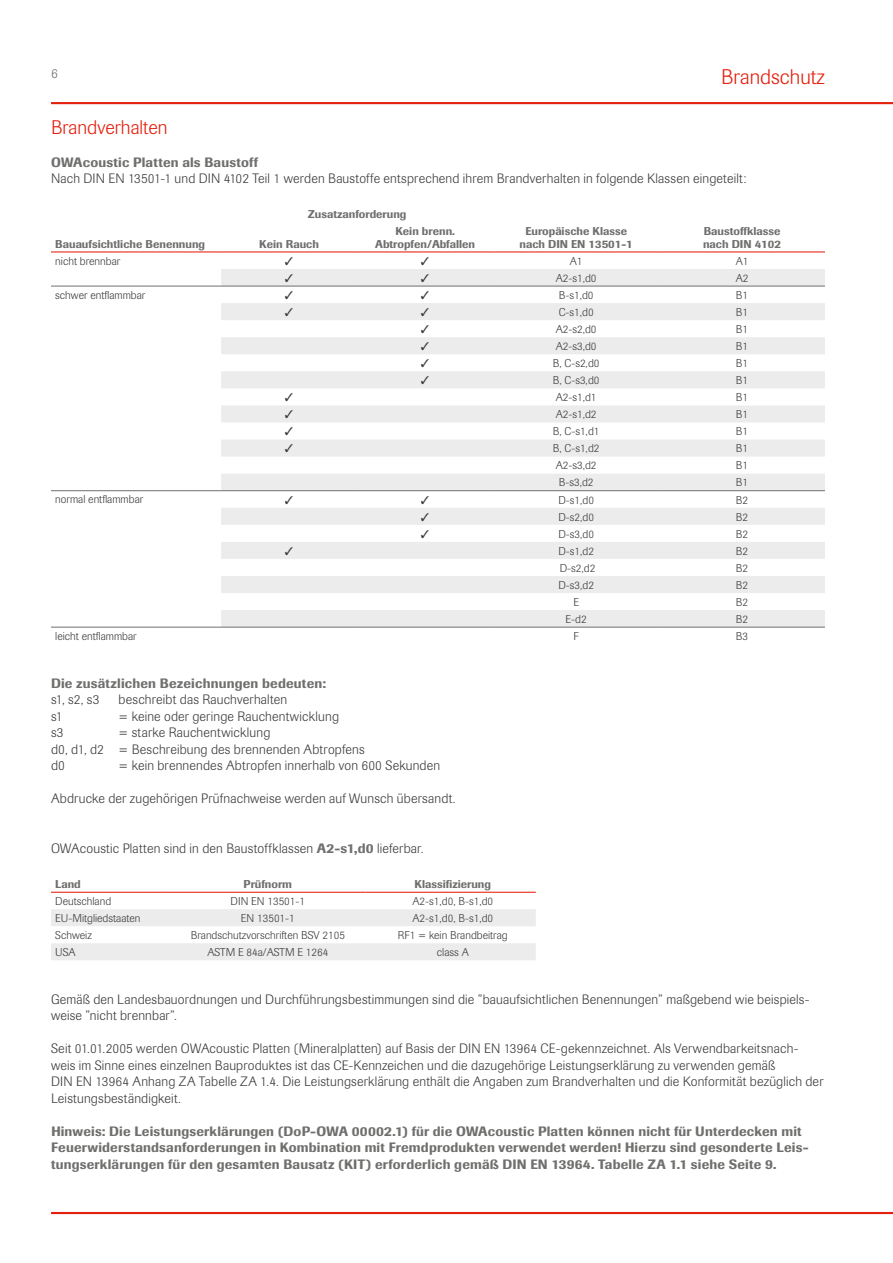
<style>
.page{position:relative;width:893px;height:1263px;background:#fff}
.page>*{position:absolute;margin:0;border:0;box-sizing:border-box;transform-origin:0 0}
.t1{font:300 21px "Imago Pro";color:#e41f0d}
.t2{font:300 19.5px "Imago Pro";color:#e41f0d}
.t3{font:300 13.5px/16.5px "Imago Pro";letter-spacing:.015em;color:#3b3b3a}
.t4{font:500 13.5px/16.5px "Imago Pro";letter-spacing:.01em;color:#6f6f6e}
.t5{font:300 13.5px "Imago Pro";color:#6f6f6e}
.t6{font:300 11.25px "Imago Pro";color:#3b3b3a}
.t7{font:500 11.25px/12.3px "Imago Pro";color:#6f6f6e;text-align:center}
.s1{font-weight:500;color:#6f6f6e}
</style>
<div class="page">
<hr style="left:51px;top:1212px;width:842px;height:2px;background:#e41f0d">
<hr style="left:51px;top:102px;width:842px;height:2px;background:#e41f0d">
<svg style="left:221px;top:269px;width:604px;height:358px;fill:#ececec"></svg>
<hr style="left:51px;top:286px;width:170px;height:1px;background:#6f6f6e">
<hr style="left:221px;top:286px;width:136px;height:1px;background:#6f6f6e">
<hr style="left:357px;top:286px;width:136px;height:1px;background:#6f6f6e">
<hr style="left:493px;top:286px;width:166px;height:1px;background:#6f6f6e">
<hr style="left:659px;top:286px;width:166px;height:1px;background:#6f6f6e">
<hr style="left:51px;top:490px;width:170px;height:1px;background:#6f6f6e">
<hr style="left:221px;top:490px;width:136px;height:1px;background:#6f6f6e">
<hr style="left:357px;top:490px;width:136px;height:1px;background:#6f6f6e">
<hr style="left:493px;top:490px;width:166px;height:1px;background:#6f6f6e">
<hr style="left:659px;top:490px;width:166px;height:1px;background:#6f6f6e">
<hr style="left:51px;top:627px;width:170px;height:1px;background:#6f6f6e">
<hr style="left:221px;top:627px;width:136px;height:1px;background:#6f6f6e">
<hr style="left:357px;top:627px;width:136px;height:1px;background:#6f6f6e">
<hr style="left:493px;top:627px;width:166px;height:1px;background:#6f6f6e">
<hr style="left:659px;top:627px;width:166px;height:1px;background:#6f6f6e">
<hr style="left:51px;top:251px;width:170px;height:1px;background:#e41f0d">
<hr style="left:221px;top:251px;width:136px;height:1px;background:#e41f0d">
<hr style="left:357px;top:251px;width:136px;height:1px;background:#e41f0d">
<hr style="left:493px;top:251px;width:166px;height:1px;background:#e41f0d">
<hr style="left:659px;top:251px;width:166px;height:1px;background:#e41f0d">
<svg style="left:51px;top:909px;width:485px;height:51px"></svg>
<hr style="left:51px;top:892px;width:115px;height:1px;background:#e41f0d">
<hr style="left:166px;top:892px;width:200px;height:1px;background:#e41f0d">
<hr style="left:366px;top:892px;width:170px;height:1px;background:#e41f0d">
<svg style="left:285px;top:274px;width:8px;height:8px"></svg>
<svg style="left:421px;top:274px;width:8px;height:8px"></svg>
<svg style="left:285px;top:291px;width:8px;height:8px"></svg>
<svg style="left:421px;top:291px;width:8px;height:8px"></svg>
<svg style="left:285px;top:308px;width:8px;height:8px"></svg>
<svg style="left:421px;top:308px;width:8px;height:8px"></svg>
<svg style="left:421px;top:325px;width:8px;height:8px"></svg>
<svg style="left:421px;top:342px;width:8px;height:8px"></svg>
<svg style="left:421px;top:359px;width:8px;height:8px"></svg>
<svg style="left:421px;top:376px;width:8px;height:8px"></svg>
<svg style="left:285px;top:393px;width:8px;height:8px"></svg>
<svg style="left:285px;top:410px;width:8px;height:8px"></svg>
<svg style="left:285px;top:427px;width:8px;height:8px"></svg>
<svg style="left:285px;top:444px;width:8px;height:8px"></svg>
<svg style="left:285px;top:495px;width:8px;height:9px"></svg>
<svg style="left:421px;top:495px;width:8px;height:9px"></svg>
<svg style="left:421px;top:513px;width:8px;height:8px"></svg>
<svg style="left:421px;top:530px;width:8px;height:8px"></svg>
<svg style="left:285px;top:547px;width:8px;height:8px"></svg>
<p class="t5" style="left:51px;top:65px;width:8px">6</p>
<h1 class="t1" style="left:721px;top:63px;width:105px">Brandschutz</h1>
<h2 class="t2" style="left:51px;top:114px;width:118px">Brandverhalten</h2>
<p class="t4" style="left:51px;top:154px;width:209px">OWAcoustic Platten als Baustoff</p>
<p class="t3" style="left:51px;top:170px;width:697px">Nach DIN EN 13501-1 und DIN 4102 Teil 1 werden Baustoffe entsprechend ihrem Brandverhalten in folgende Klassen eingeteilt:</p>
<p class="t7" style="left:308px;top:208px;width:100px">Zusatzanforderung</p>
<p class="t7" style="left:520px;top:225px;width:115px">Europäische Klasse nach DIN EN 13501-1</p>
<p class="t7" style="left:704px;top:225px;width:78px">Baustoffklasse</p>
<p class="t7" style="left:375px;top:225px;width:101px">Kein brenn.<br>Abtropfen/Abfallen</p>
<p class="t7" style="left:55px;top:237px;width:151px">Bauaufsichtliche Benennung</p>
<p class="t7" style="left:259px;top:237px;width:61px">Kein Rauch</p>
<p class="t7" style="left:703px;top:237px;width:79px">nach DIN 4102</p>
<p class="t6" style="left:55px;top:253px;width:67px">nicht brennbar</p>
<p class="t6" style="left:570px;top:253px;width:14px">A1</p>
<p class="t6" style="left:736px;top:253px;width:14px">A1</p>
<p class="t6" style="left:556px;top:271px;width:42px">A2-s1,d0</p>
<p class="t6" style="left:736px;top:271px;width:14px">A2</p>
<p class="t6" style="left:55px;top:288px;width:92px">schwer entflammbar</p>
<p class="t6" style="left:559px;top:288px;width:36px">B-s1,d0</p>
<p class="t6" style="left:736px;top:288px;width:14px">B1</p>
<p class="t6" style="left:559px;top:305px;width:36px">C-s1,d0</p>
<p class="t6" style="left:736px;top:305px;width:14px">B1</p>
<p class="t6" style="left:556px;top:322px;width:42px">A2-s2,d0</p>
<p class="t6" style="left:736px;top:322px;width:14px">B1</p>
<p class="t6" style="left:556px;top:339px;width:42px">A2-s3,d0</p>
<p class="t6" style="left:736px;top:339px;width:14px">B1</p>
<p class="t6" style="left:553px;top:356px;width:48px">B, C-s2,d0</p>
<p class="t6" style="left:736px;top:356px;width:14px">B1</p>
<p class="t6" style="left:553px;top:373px;width:48px">B, C-s3,d0</p>
<p class="t6" style="left:736px;top:373px;width:14px">B1</p>
<p class="t6" style="left:556px;top:390px;width:42px">A2-s1,d1</p>
<p class="t6" style="left:736px;top:390px;width:14px">B1</p>
<p class="t6" style="left:556px;top:407px;width:42px">A2-s1,d2</p>
<p class="t6" style="left:736px;top:407px;width:14px">B1</p>
<p class="t6" style="left:553px;top:424px;width:48px">B, C-s1,d1</p>
<p class="t6" style="left:736px;top:424px;width:14px">B1</p>
<p class="t6" style="left:553px;top:441px;width:48px">B, C-s1,d2</p>
<p class="t6" style="left:736px;top:441px;width:14px">B1</p>
<p class="t6" style="left:556px;top:458px;width:42px">A2-s3,d2</p>
<p class="t6" style="left:736px;top:458px;width:14px">B1</p>
<p class="t6" style="left:559px;top:475px;width:36px">B-s3,d2</p>
<p class="t6" style="left:736px;top:475px;width:14px">B1</p>
<p class="t6" style="left:55px;top:492px;width:90px">normal entflammbar</p>
<p class="t6" style="left:558px;top:492px;width:37px">D-s1,d0</p>
<p class="t6" style="left:736px;top:492px;width:14px">B2</p>
<p class="t6" style="left:558px;top:509px;width:37px">D-s2,d0</p>
<p class="t6" style="left:736px;top:509px;width:14px">B2</p>
<p class="t6" style="left:558px;top:526px;width:37px">D-s3,d0</p>
<p class="t6" style="left:736px;top:526px;width:14px">B2</p>
<p class="t6" style="left:558px;top:543px;width:37px">D-s1,d2</p>
<p class="t6" style="left:736px;top:543px;width:14px">B2</p>
<p class="t6" style="left:560px;top:560px;width:37px">D-s2,d2</p>
<p class="t6" style="left:736px;top:560px;width:14px">B2</p>
<p class="t6" style="left:558px;top:578px;width:37px">D-s3,d2</p>
<p class="t6" style="left:736px;top:578px;width:14px">B2</p>
<p class="t6" style="left:573px;top:595px;width:7px">E</p>
<p class="t6" style="left:736px;top:595px;width:14px">B2</p>
<p class="t6" style="left:566px;top:612px;width:23px">E-d2</p>
<p class="t6" style="left:736px;top:612px;width:14px">B2</p>
<p class="t6" style="left:55px;top:629px;width:83px">leicht entflammbar</p>
<p class="t6" style="left:574px;top:629px;width:7px">F</p>
<p class="t6" style="left:736px;top:629px;width:14px">B3</p>
<p class="t4" style="left:51px;top:675px;width:277px">Die zusätzlichen Bezeichnungen bedeuten:</p>
<p class="t3" style="left:51px;top:691px;width:50px">s1, s2, s3</p>
<p class="t3" style="left:119px;top:691px;width:170px">beschreibt das Rauchverhalten</p>
<p class="t3" style="left:51px;top:707px;width:13px">s1</p>
<p class="t3" style="left:119px;top:707px;width:222px">= keine oder geringe Rauchentwicklung</p>
<p class="t3" style="left:51px;top:724px;width:14px">s3</p>
<p class="t3" style="left:51px;top:724px;width:315px;text-indent:68px">= starke Rauchentwicklung<br>d0, d1, d2 = Beschreibung des brennenden Abtropfens d0</p>
<p class="t3" style="left:119px;top:757px;width:323px">= kein brennendes Abtropfen innerhalb von 600 Sekunden</p>
<p class="t3" style="left:51px;top:790px;width:404px">Abdrucke der zugehörigen Prüfnachweise werden auf Wunsch übersandt.</p>
<p class="t3" style="left:51px;top:839px;width:372px">OWAcoustic Platten sind in den Baustoffklassen <span class="s1">A2-s1,d0</span> lieferbar.</p>
<p class="t7" style="left:55px;top:878px;width:27px">Land</p>
<p class="t7" style="left:244px;top:878px;width:50px">Prüfnorm</p>
<p class="t7" style="left:415px;top:878px;width:78px">Klassifizierung</p>
<p class="t6" style="left:55px;top:894px;width:57px">Deutschland</p>
<p class="t6" style="left:231px;top:894px;width:76px">DIN EN 13501-1</p>
<p class="t6" style="left:413px;top:894px;width:82px">A2-s1,d0, B-s1,d0</p>
<p class="t6" style="left:55px;top:911px;width:87px">EU-Mitgliedstaaten</p>
<p class="t6" style="left:241px;top:911px;width:55px">EN 13501-1</p>
<p class="t6" style="left:413px;top:911px;width:82px">A2-s1,d0, B-s1,d0</p>
<p class="t6" style="left:55px;top:928px;width:38px">Schweiz</p>
<p class="t6" style="left:191px;top:928px;width:156px">Brandschutzvorschriften BSV 2105</p>
<p class="t6" style="left:398px;top:928px;width:111px">RF1 = kein Brandbeitrag</p>
<p class="t6" style="left:55px;top:945px;width:22px">USA</p>
<p class="t6" style="left:207px;top:945px;width:122px">ASTM E 84a/ASTM E 1264</p>
<p class="t6" style="left:437px;top:945px;width:33px">class A</p>
<p class="t3" style="left:51px;top:991px;width:760px">Gemäß den Landesbauordnungen und Durchführungsbestimmungen sind die ”bauaufsichtlichen Benennungen” maßgebend wie beispiels&shy;weise ”nicht brennbar”.</p>
<p class="t3" style="left:51px;top:1040px;width:774px">Seit 01.01.2005 werden OWAcoustic Platten (Mineralplatten) auf Basis der DIN EN 13964 CE-gekennzeichnet. Als Verwendbarkeitsnach&shy;weis im Sinne eines einzelnen Bauproduktes ist das CE-Kennzeichen und die dazugehörige Leistungserklärung zu verwenden gemäß<br>DIN EN 13964 Anhang ZA Tabelle ZA 1.4. Die Leistungserklärung enthält die Angaben zum Brandverhalten und die Konformität bezüglich der Leistungsbeständigkeit.</p>
<p class="t4" style="left:51px;top:1123px;width:759px">Hinweis: Die Leistungserklärungen (DoP-OWA 00002.1) für die OWAcoustic Platten können nicht für Unterdecken mit<br>Feuerwiderstandsanforderungen in Kombination mit Fremdprodukten verwendet werden! Hierzu sind gesonderte Leis&shy;tungserklärungen für den gesamten Bausatz (KIT) erforderlich gemäß DIN EN 13964. Tabelle ZA 1.1 siehe Seite 9.</p>
</div>
